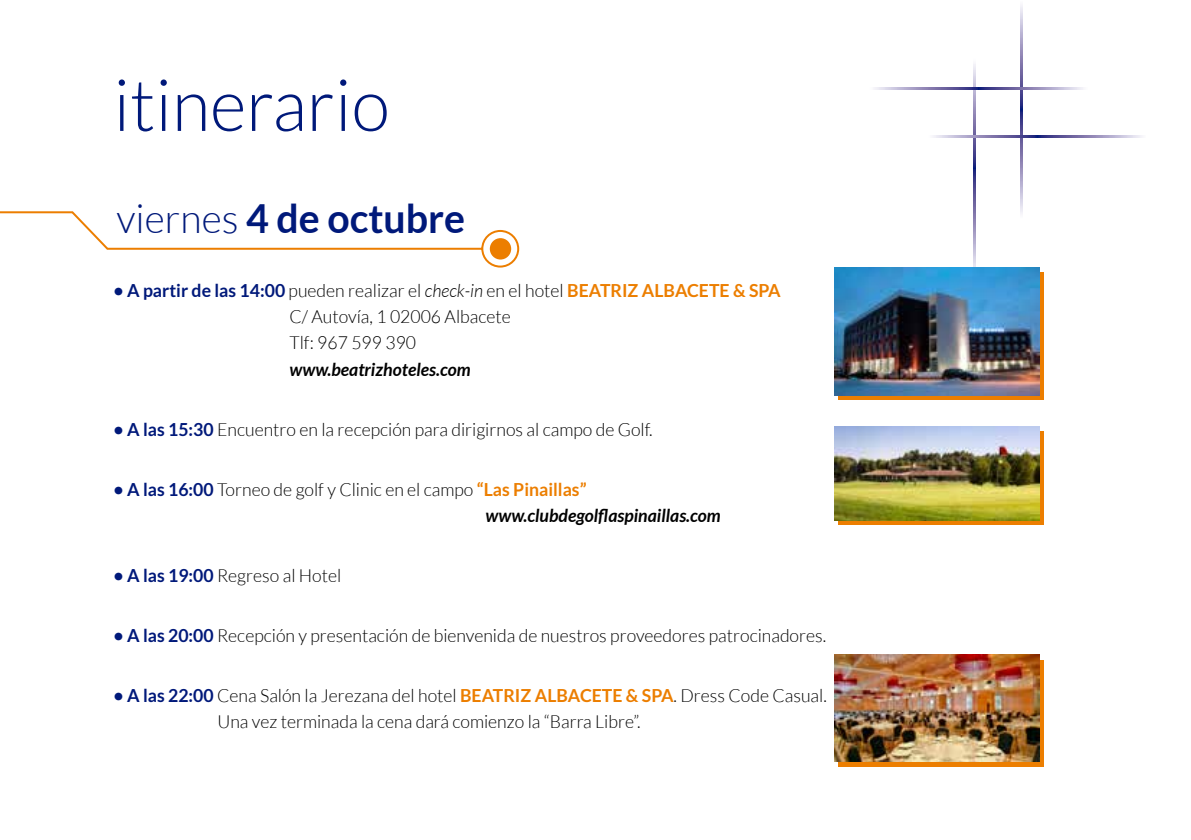
<style>
.page{position:relative;width:1191px;height:840px;background:#fff}
.page>*{position:absolute;margin:0;border:0;box-sizing:border-box;transform-origin:0 0}
.t1{font:300 72px "Lato";color:#00197a}
.t2{font:700 40px "Lato";color:#00197a}
.t3{font:300 18px/26px "Lato";color:#000}
.t4{font:italic 700 18px/26px "Lato";color:#000}
.s1{font-weight:300}
.s2{font-weight:700;color:#00197a}
.s3{font-style:italic}
.s4{font-weight:700;color:#ec7e00}
.s5{font-style:normal;color:#00197a}
.s6{font-weight:300;font-style:normal}
.s7{font-style:normal;color:#ec7e00}
</style>
<div class="page">
<svg style="left:973px;top:64px;width:2px;height:203px"></svg>
<svg style="left:1020px;top:5px;width:2px;height:209px"></svg>
<svg style="left:933px;top:135px;width:209px;height:2px"></svg>
<svg style="left:874px;top:88px;width:209px;height:2px"></svg>
<svg style="left:0;top:211px;width:520px;height:57px"></svg>
<div style="left:838px;top:272px;width:205px;height:128px;background:linear-gradient(to right,#ec7e00,#ec7e00)"></div>
<svg style="left:838px;top:431px;width:205px;height:94px;fill:#ec7e00"></svg>
<svg style="left:838px;top:659px;width:205px;height:107px"></svg>
<img style="left:834px;top:267px;width:205px;height:128px">
<img style="left:834px;top:426px;width:205px;height:93px">
<img style="left:834px;top:654px;width:205px;height:107px">
<h1 class="t1" style="left:113px;top:66px;width:278px">itinerario</h1>
<h2 class="t2" style="left:117px;top:195px;width:350px"><span class="s1">viernes</span> 4 de octubre</h2>
<p class="t3" style="left:289px;top:278px;width:492px;text-indent:-176px"><span class="s2">• A partir de las 14:00</span> pueden realizar el <span class="s3">check-in</span> en el hotel <span class="s4">BEATRIZ ALBACETE &amp; SPA<br></span>C/ Autovía, 1 02006 Albacete<br>Tlf: 967 599 390</p>
<p class="t4" style="left:289px;top:356px;width:183px">www.beatrizhoteles.com</p>
<p class="t3" style="left:113px;top:416px;width:541px"><span class="s2">• A las 15:30</span> Encuentro en la recepción para dirigirnos al campo de Golf.</p>
<p class="t4" style="left:485px;top:476px;width:237px;text-indent:-372px"><span class="s5">• A las 16:00</span> <span class="s6">Torneo de golf y Clinic en el campo</span> <span class="s7">“Las Pinaillas” </span>www.clubdegolflaspinaillas.com</p>
<p class="t3" style="left:113px;top:562px;width:229px"><span class="s2">• A las 19:00</span> Regreso al Hotel</p>
<p class="t3" style="left:113px;top:622px;width:714px"><span class="s2">• A las 20:00</span> Recepción y presentación de bienvenida de nuestros proveedores patrocinadores.</p>
<p class="t3" style="left:217px;top:682px;width:611px;text-indent:-104px"><span class="s2">• A las 22:00</span> Cena Salón la Jerezana del hotel <span class="s4">BEATRIZ ALBACETE &amp; SPA</span>. Dress Code Casual.<br>Una vez terminada la cena dará comienzo la “Barra Libre”.</p>
</div>
